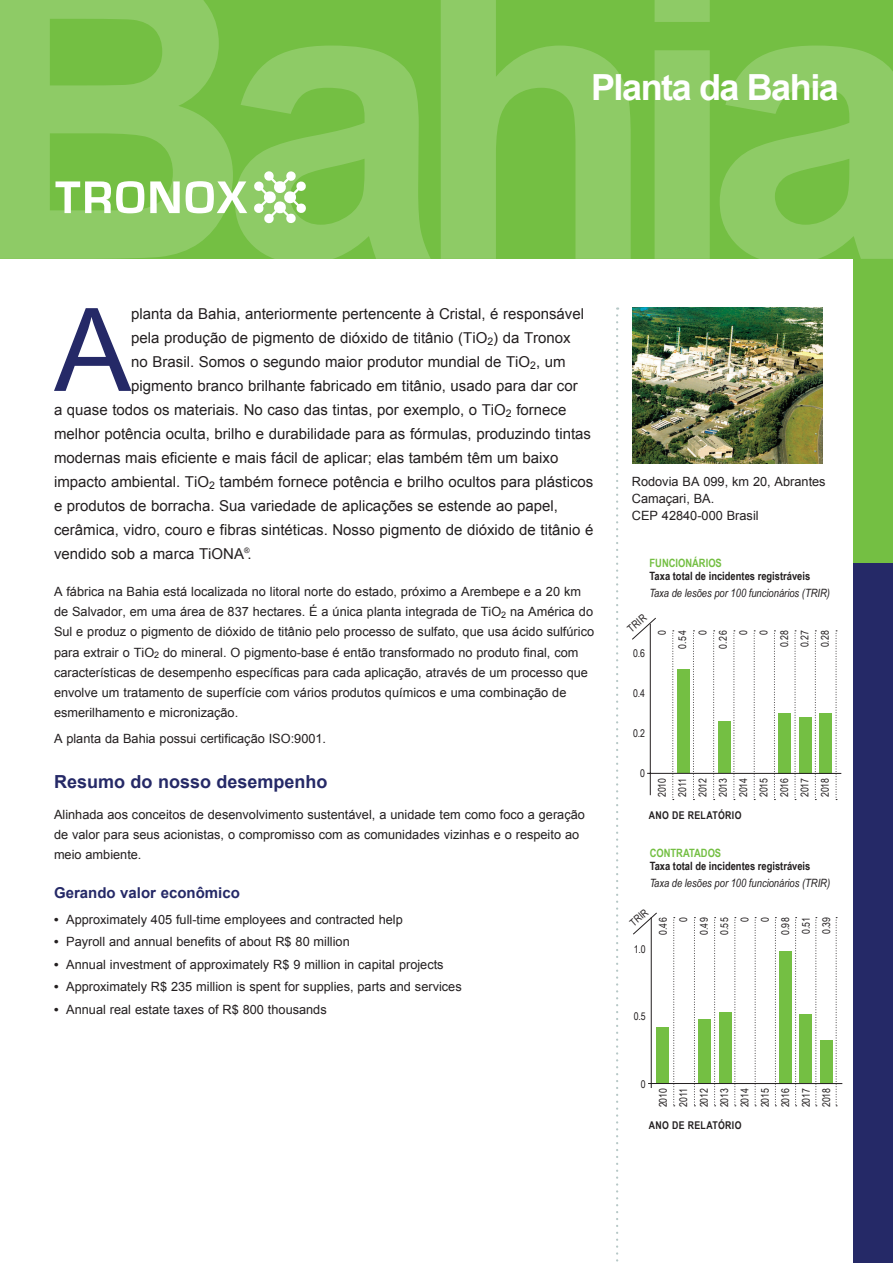
<style>
.page{position:relative;width:893px;height:1263px;background:#fff}
.page>*{position:absolute;margin:0;border:0;box-sizing:border-box;transform-origin:0 0}
.t1{font:700 402.3px "Arial";letter-spacing:-.08em;color:#fff}
.Intro{font:115.65px "Arial";color:#252967}
.Location{font:700 36px "Arial";letter-spacing:-.04em;color:#fff}
.Head_Performance{font:700 18px "Arial";color:#252967}
.Intro-2{font:15px "Arial";color:#231f20}
.Subhead1{font:700 15px "Arial";color:#252967}
.Body1{font:12.75px/20.2px "Arial";color:#231f20}
.BodyBullet{font:12.75px "Arial";color:#231f20}
.t2{font:700 11.4px/12.9px "Arial Narrow";color:#231f20}
.t3{font:italic 11.4px "Arial Narrow";color:#231f20}
.t4{font:10.65px/20.4px "Arial Narrow";color:#231f20}
.t5{font:700 10.65px "Arial Narrow";letter-spacing:.035em;color:#231f20}
.t6{font:10.35px "Arial Narrow";color:#231f20}
.s1{font-weight:700}
.s2{color:#74bf43}
</style>
<div class="page">
<div style="left:854px;top:550px;width:39px;height:713px;background:#252967"></div>
<svg style="left:616px;top:307px;width:2px;height:955px"></svg>
<div style="left:854px;top:251px;width:39px;height:311px;background:#74bf43"></div>
<div style="left:0;top:0;width:893px;height:259px;background:#74bf43"></div>
<img style="left:633px;top:308px;width:189px;height:155px">
<div style="left:677px;top:670px;width:12px;height:103px;background:#74bf43"></div>
<div style="left:779px;top:713px;width:12px;height:60px;background:#74bf43"></div>
<div style="left:799px;top:717px;width:12px;height:56px;background:#74bf43"></div>
<div style="left:820px;top:713px;width:12px;height:60px;background:#74bf43"></div>
<div style="left:718px;top:721px;width:12px;height:52px;background:#74bf43"></div>
<hr style="left:647px;top:773px;width:194px;height:1px;background:#231f20">
<hr style="left:650px;top:624px;width:1px;height:171px;background:#231f20">
<svg style="left:632px;top:617px;width:24px;height:23px"></svg>
<svg style="left:672px;top:630px;width:2px;height:170px"></svg>
<svg style="left:693px;top:630px;width:1px;height:170px"></svg>
<svg style="left:713px;top:630px;width:2px;height:170px"></svg>
<svg style="left:733px;top:630px;width:2px;height:170px"></svg>
<svg style="left:754px;top:630px;width:1px;height:170px"></svg>
<svg style="left:795px;top:630px;width:1px;height:170px"></svg>
<svg style="left:774px;top:630px;width:1px;height:170px"></svg>
<svg style="left:815px;top:630px;width:1px;height:170px"></svg>
<svg style="left:836px;top:630px;width:1px;height:170px"></svg>
<div style="left:820px;top:1040px;width:12px;height:43px;background:#74bf43"></div>
<div style="left:799px;top:1015px;width:12px;height:68px;background:#74bf43"></div>
<div style="left:719px;top:1012px;width:12px;height:71px;background:#74bf43"></div>
<div style="left:779px;top:951px;width:13px;height:132px;background:#74bf43"></div>
<div style="left:699px;top:1019px;width:12px;height:64px;background:#74bf43"></div>
<div style="left:657px;top:1027px;width:12px;height:56px;background:#74bf43"></div>
<hr style="left:648px;top:1083px;width:194px;height:1px;background:#231f20">
<hr style="left:651px;top:917px;width:1px;height:171px;background:#231f20">
<svg style="left:633px;top:912px;width:24px;height:23px"></svg>
<svg style="left:673px;top:917px;width:2px;height:189px"></svg>
<svg style="left:694px;top:917px;width:1px;height:189px"></svg>
<svg style="left:714px;top:917px;width:2px;height:189px"></svg>
<svg style="left:734px;top:917px;width:2px;height:189px"></svg>
<svg style="left:755px;top:917px;width:1px;height:189px"></svg>
<svg style="left:795px;top:917px;width:2px;height:189px"></svg>
<svg style="left:775px;top:917px;width:1px;height:189px"></svg>
<svg style="left:815px;top:917px;width:2px;height:189px"></svg>
<svg style="left:836px;top:917px;width:1px;height:189px"></svg>
<svg style="left:56px;top:181px;width:88px;height:33px"></svg>
<svg style="left:150px;top:181px;width:30px;height:33px"></svg>
<svg style="left:186px;top:181px;width:61px;height:33px"></svg>
<svg style="left:254px;top:171px;width:52px;height:53px"></svg>
<h1 class="t1" style="left:-38px;top:-147px;width:968px">Bahia</h1>
<p class="Location" style="left:591px;top:63px;width:249px">Planta da Bahia</p>
<p class="Intro" style="left:54px;top:275px;width:79px">A</p>
<p class="Intro-2" style="left:131px;top:304px;width:454px">planta da Bahia, anteriormente pertencente à Cristal, é responsável</p>
<p class="Intro-2" style="left:131px;top:328px;width:441px">pela produção de pigmento de dióxido de titânio (TiO<sub>2</sub>) da Tronox</p>
<p class="Intro-2" style="left:131px;top:352px;width:436px">no Brasil. Somos o segundo maior produtor mundial de TiO<sub>2</sub>, um</p>
<p class="Intro-2" style="left:131px;top:376px;width:448px">pigmento branco brilhante fabricado em titânio, usado para dar cor</p>
<p class="Intro-2" style="left:54px;top:400px;width:514px">a quase todos os materiais. No caso das tintas, por exemplo, o TiO<sub>2</sub> fornece</p>
<p class="Intro-2" style="left:54px;top:424px;width:538px">melhor potência oculta, brilho e durabilidade para as fórmulas, produzindo tintas</p>
<p class="Intro-2" style="left:54px;top:448px;width:506px">modernas mais eficiente e mais fácil de aplicar; elas também têm um baixo</p>
<p class="Intro-2" style="left:54px;top:472px;width:541px">impacto ambiental. TiO<sub>2</sub> também fornece potência e brilho ocultos para plásticos</p>
<p class="Intro-2" style="left:54px;top:496px;width:506px">e produtos de borracha. Sua variedade de aplicações se estende ao papel,</p>
<p class="Intro-2" style="left:54px;top:520px;width:541px">cerâmica, vidro, couro e fibras sintéticas. Nosso pigmento de dióxido de titânio é</p>
<p class="Intro-2" style="left:54px;top:544px;width:199px">vendido sob a marca TiONA<sup>®</sup>.</p>
<p class="Body1" style="left:54px;top:581px;width:542px">A fábrica na Bahia está localizada no litoral norte do estado, próximo a Arembepe e a 20 km de Salvador, em uma área de 837 hectares. É a única planta integrada de TiO<sub>2</sub> na América do Sul e produz o pigmento de dióxido de titânio pelo processo de sulfato, que usa ácido sulfúrico para extrair o TiO<sub>2</sub> do mineral. O pigmento-base é então transformado no produto final, com características de desempenho específicas para cada aplicação, através de um processo que envolve um tratamento de superfície com vários produtos químicos e uma combinação de esmerilhamento e micronização.</p>
<p class="Body1" style="left:54px;top:728px;width:274px">A planta da Bahia possui certificação ISO:9001.</p>
<p class="Head_Performance" style="left:54px;top:769px;width:275px">Resumo do nosso desempenho</p>
<p class="Body1" style="left:54px;top:804px;width:532px">Alinhada aos conceitos de desenvolvimento sustentável, a unidade tem como foco a geração de valor para seus acionistas, o compromisso com as comunidades vizinhas e o respeito ao meio ambiente.</p>
<p class="Subhead1" style="left:54px;top:882px;width:187px">Gerando valor econômico</p>
<p class="BodyBullet" style="left:54px;top:911px;width:350px"><span class="s1">•</span> Approximately 405 full-time employees and contracted help</p>
<p class="BodyBullet" style="left:54px;top:933px;width:297px"><span class="s1">•</span> Payroll and annual benefits of about R$ 80 million</p>
<p class="BodyBullet" style="left:54px;top:956px;width:391px"><span class="s1">•</span> Annual investment of approximately R$ 9 million in capital projects</p>
<p class="BodyBullet" style="left:54px;top:979px;width:409px"><span class="s1">•</span> Approximately R$ 235 million is spent for supplies, parts and services</p>
<p class="BodyBullet" style="left:54px;top:1001px;width:274px"><span class="s1">•</span> Annual real estate taxes of R$ 800 thousands</p>
<p class="Body1" style="left:632px;top:473px;width:195px;line-height:17.2px">Rodovia BA 099, km 20, Abrantes<br>Camaçari, BA.<br>CEP 42840-000 Brasil</p>
<p class="t2" style="left:649px;top:556px;width:162px"><span class="s2">FUNCIONÁRIOS<br></span>Taxa total de incidentes registráveis</p>
<p class="t3" style="left:649px;top:585px;width:182px">Taxa de lesões por 100 funcionários (TRIR)</p>
<p class="t4" style="left:622px;top:622px;width:23px;rotate:-41deg">TRIR</p>
<p class="t4" style="left:633px;top:642px;width:14px">0.6</p>
<p class="t4" style="left:633px;top:683px;width:14px">0.4</p>
<p class="t4" style="left:633px;top:723px;width:14px">0.2</p>
<p class="t4" style="left:640px;top:763px;width:6px">0</p>
<p class="t4" style="left:651px;top:635px;width:6px;rotate:-90deg">0</p>
<p class="t4" style="left:672px;top:649px;width:20px;rotate:-90deg">0.5 4</p>
<p class="t4" style="left:692px;top:635px;width:6px;rotate:-90deg">0</p>
<p class="t4" style="left:712px;top:648px;width:20px;rotate:-90deg">0.26</p>
<p class="t4" style="left:733px;top:635px;width:6px;rotate:-90deg">0</p>
<p class="t4" style="left:753px;top:635px;width:6px;rotate:-90deg">0</p>
<p class="t4" style="left:774px;top:647px;width:19px;rotate:-90deg">0.28</p>
<p class="t4" style="left:794px;top:647px;width:19px;rotate:-90deg">0.27</p>
<p class="t4" style="left:814px;top:647px;width:19px;rotate:-90deg">0.28</p>
<p class="t4" style="left:651px;top:797px;width:21px;rotate:-90deg">2010</p>
<p class="t4" style="left:672px;top:797px;width:20px;rotate:-90deg">2011</p>
<p class="t4" style="left:692px;top:797px;width:21px;rotate:-90deg">2012</p>
<p class="t4" style="left:712px;top:797px;width:21px;rotate:-90deg">2013</p>
<p class="t4" style="left:733px;top:797px;width:21px;rotate:-90deg">2014</p>
<p class="t4" style="left:753px;top:797px;width:21px;rotate:-90deg">2015</p>
<p class="t4" style="left:774px;top:797px;width:21px;rotate:-90deg">2016</p>
<p class="t4" style="left:794px;top:797px;width:20px;rotate:-90deg">2017</p>
<p class="t4" style="left:814px;top:797px;width:21px;rotate:-90deg">2018</p>
<p class="t5" style="left:649px;top:807px;width:94px">ANO DE RELATÓRIO</p>
<p class="t2" style="left:650px;top:846px;width:162px"><span class="s2">CONTRATADOS<br></span>Taxa total de incidentes registráveis</p>
<p class="t3" style="left:650px;top:875px;width:182px">Taxa de lesões por 100 funcionários (TRIR)</p>
<p class="t6" style="left:626px;top:918px;width:22px;rotate:-41deg">TRIR</p>
<p class="t4" style="left:634px;top:938px;width:14px">1.0</p>
<p class="t4" style="left:653px;top:935px;width:20px;rotate:-90deg">0.46</p>
<p class="t4" style="left:673px;top:922px;width:6px;rotate:-90deg">0</p>
<p class="t4" style="left:693px;top:935px;width:20px;rotate:-90deg">0.49<br>0.55</p>
<p class="t4" style="left:734px;top:922px;width:6px;rotate:-90deg">0</p>
<p class="t4" style="left:754px;top:922px;width:6px;rotate:-90deg">0</p>
<p class="t4" style="left:775px;top:935px;width:20px;rotate:-90deg">0.98</p>
<p class="t4" style="left:795px;top:934px;width:19px;rotate:-90deg">0.51</p>
<p class="t4" style="left:816px;top:934px;width:19px;rotate:-90deg">0.39</p>
<p class="t4" style="left:634px;top:1006px;width:14px">0.5</p>
<p class="t4" style="left:641px;top:1073px;width:6px">0</p>
<p class="t4" style="left:653px;top:1107px;width:21px;rotate:-90deg">2010</p>
<p class="t4" style="left:673px;top:1107px;width:20px;rotate:-90deg">2011</p>
<p class="t4" style="left:693px;top:1107px;width:21px;rotate:-90deg">2012</p>
<p class="t4" style="left:714px;top:1107px;width:21px;rotate:-90deg">2013</p>
<p class="t4" style="left:734px;top:1107px;width:21px;rotate:-90deg">2014</p>
<p class="t4" style="left:754px;top:1107px;width:21px;rotate:-90deg">2015</p>
<p class="t4" style="left:775px;top:1107px;width:21px;rotate:-90deg">2016</p>
<p class="t4" style="left:795px;top:1107px;width:21px;rotate:-90deg">2017</p>
<p class="t4" style="left:816px;top:1107px;width:21px;rotate:-90deg">2018</p>
<p class="t5" style="left:649px;top:1117px;width:94px">ANO DE RELATÓRIO</p>
</div>
